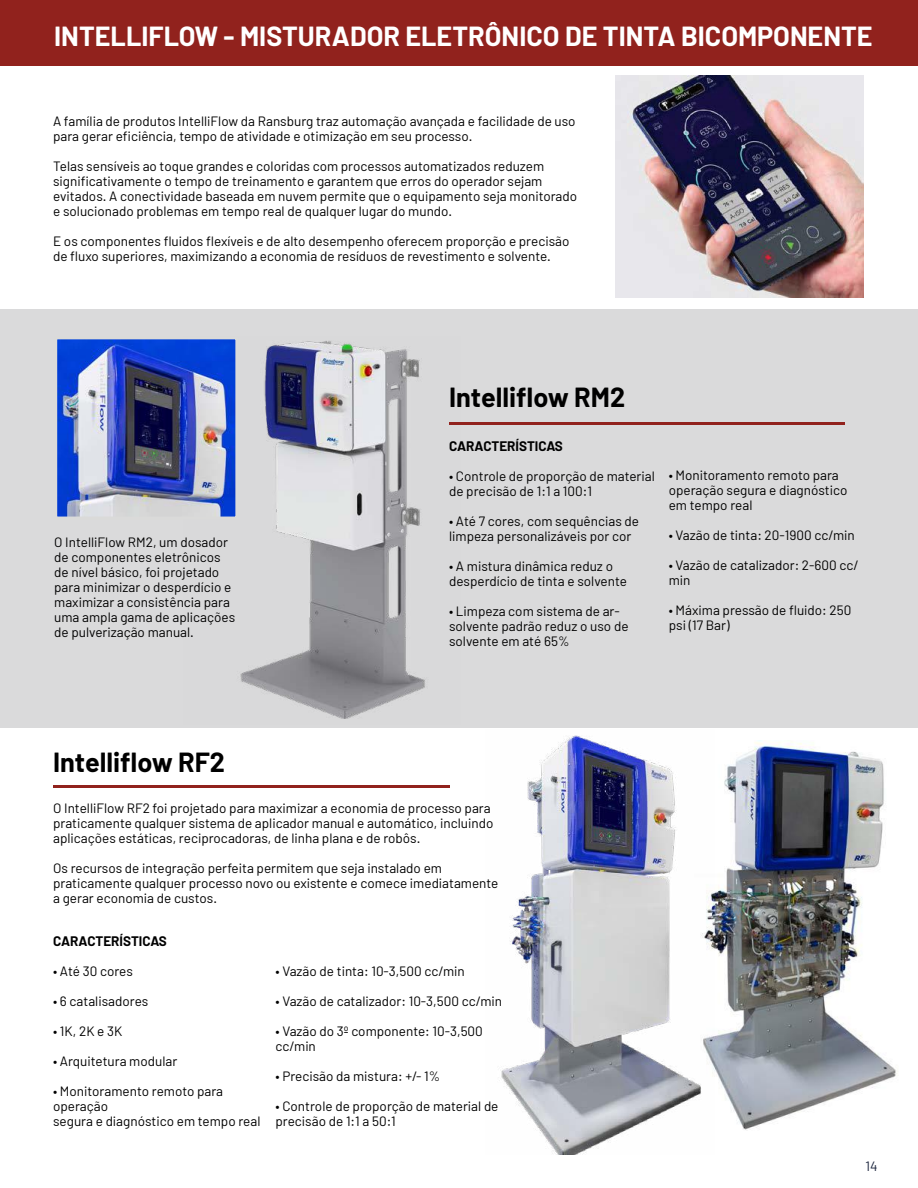
<style>
.page{position:relative;width:918px;height:1188px;background:#fff}
.page>*{position:absolute;margin:0;border:0;box-sizing:border-box;transform-origin:0 0}
.t1{font:700 27px "Barlow";color:#fff}
.t2{font:700 27px "Barlow";color:#000}
.t3{font:13.5px/15px "Barlow";color:#000}
.t4{font:700 13.5px "Barlow";color:#000}
.t5{font:13.5px "Barlow";color:#1d263e}
</style>
<div class="page">
<img style="left:715px;top:741px;width:182px;height:389px">
<div style="left:0;top:309px;width:918px;height:419px;background:#dadadb"></div>
<div style="left:0;top:0;width:918px;height:66px;background:#91221d"></div>
<img style="left:240px;top:341px;width:186px;height:378px">
<img style="left:501px;top:735px;width:214px;height:420px">
<hr style="left:449px;top:422px;width:396px;height:3px;background:#91221d">
<hr style="left:53px;top:785px;width:396px;height:2px;background:#91221d">
<img style="left:616px;top:75px;width:248px;height:223px">
<img style="left:58px;top:340px;width:176px;height:176px">
<div style="left:54px;top:336px;width:184px;height:184px;border:3px solid #dadad9"></div>
<h1 class="t1" style="left:54px;top:19px;width:820px">INTELLIFLOW - MISTURADOR ELETRÔNICO DE TINTA BICOMPONENTE</h1>
<p class="t3" style="left:53px;top:113px;width:524px">A família de produtos IntelliFlow da Ransburg traz automação avançada e facilidade de uso para gerar eficiência, tempo de atividade e otimização em seu processo.</p>
<p class="t3" style="left:53px;top:158px;width:526px">Telas sensíveis ao toque grandes e coloridas com processos automatizados reduzem significativamente o tempo de treinamento e garantem que erros do operador sejam evitados. A conectividade baseada em nuvem permite que o equipamento seja monitorado e solucionado problemas em tempo real de qualquer lugar do mundo.</p>
<p class="t3" style="left:53px;top:233px;width:518px">E os componentes fluidos flexíveis e de alto desempenho oferecem proporção e precisão de fluxo superiores, maximizando a economia de resíduos de revestimento e solvente.</p>
<p class="t3" style="left:54px;top:535px;width:183px">O IntelliFlow RM2, um dosador de componentes eletrônicos de nível básico, foi projetado para minimizar o desperdício e maximizar a consistência para uma ampla gama de aplicações de pulverização manual.</p>
<h1 class="t2" style="left:449px;top:381px;width:178px">Intelliflow RM2</h1>
<p class="t4" style="left:449px;top:438px;width:115px">CARACTERÍSTICAS</p>
<p class="t3" style="left:449px;top:469px;width:207px">• Controle de proporção de material de precisão de 1:1 a 100:1</p>
<p class="t3" style="left:449px;top:514px;width:191px">• Até 7 cores, com sequências de limpeza personalizáveis por cor</p>
<p class="t3" style="left:449px;top:559px;width:179px">• A mistura dinâmica reduz o desperdício de tinta e solvente</p>
<p class="t3" style="left:449px;top:604px;width:181px">• Limpeza com sistema de ar&shy;solvente padrão reduz o uso de solvente em até 65%</p>
<p class="t3" style="left:669px;top:468px;width:180px">• Monitoramento remoto para operação segura e diagnóstico em tempo real</p>
<p class="t3" style="left:669px;top:528px;width:188px">• Vazão de tinta: 20-1900 cc/min</p>
<p class="t3" style="left:669px;top:558px;width:191px">• Vazão de catalizador: 2-600 cc/ min</p>
<p class="t3" style="left:669px;top:603px;width:184px">• Máxima pressão de fluido: 250 psi (17 Bar)</p>
<h1 class="t2" style="left:53px;top:746px;width:173px">Intelliflow RF2</h1>
<p class="t3" style="left:53px;top:801px;width:442px">O IntelliFlow RF2 foi projetado para maximizar a economia de processo para praticamente qualquer sistema de aplicador manual e automático, incluindo aplicações estáticas, reciprocadoras, de linha plana e de robôs.</p>
<p class="t3" style="left:53px;top:861px;width:447px">Os recursos de integração perfeita permitem que seja instalado em praticamente qualquer processo novo ou existente e comece imediatamente a gerar economia de custos.</p>
<p class="t4" style="left:53px;top:932px;width:115px">CARACTERÍSTICAS</p>
<p class="t3" style="left:53px;top:963px;width:81px">• Até 30 cores</p>
<p class="t3" style="left:53px;top:993px;width:97px">• 6 catalisadores</p>
<p class="t3" style="left:53px;top:1023px;width:71px">• 1K, 2K e 3K</p>
<p class="t3" style="left:53px;top:1053px;width:126px">• Arquitetura modular</p>
<p class="t3" style="left:53px;top:1083px;width:209px">• Monitoramento remoto para operação<br>segura e diagnóstico em tempo real</p>
<p class="t3" style="left:276px;top:963px;width:191px">• Vazão de tinta: 10-3,500 cc/min</p>
<p class="t3" style="left:276px;top:993px;width:228px">• Vazão de catalizador: 10-3,500 cc/min</p>
<p class="t3" style="left:276px;top:1023px;width:209px">• Vazão do 3º componente: 10-3,500 cc/min</p>
<p class="t3" style="left:276px;top:1068px;width:166px">• Precisão da mistura: +/- 1%</p>
<p class="t3" style="left:276px;top:1098px;width:225px">• Controle de proporção de material de precisão de 1:1 a 50:1</p>
<p class="t5" style="left:866px;top:1158px;width:14px">14</p>
</div>
